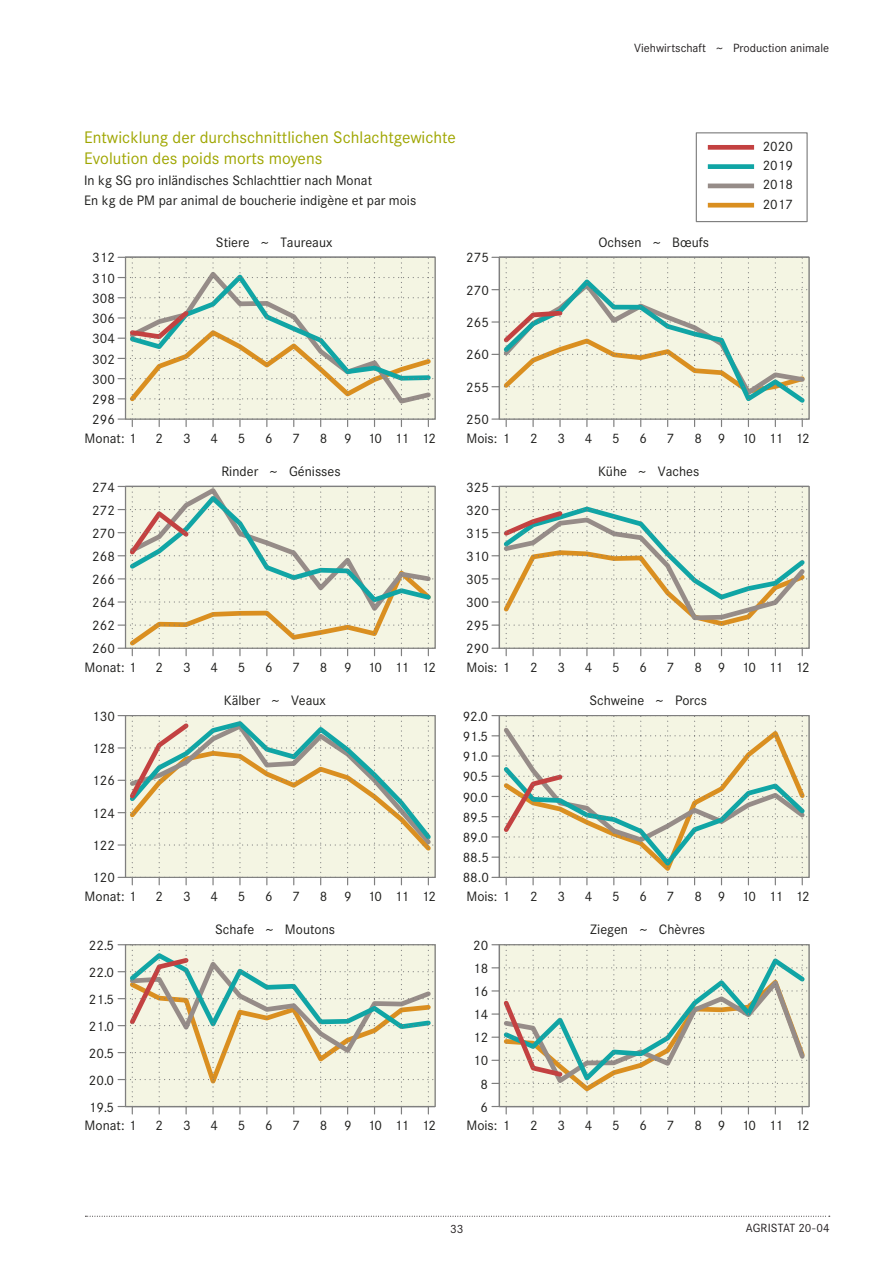
<style>
.page{position:relative;width:893px;height:1263px;background:#fff}
.page>*{position:absolute;margin:0;border:0;box-sizing:border-box;transform-origin:0 0}
.t1{font:17.4px/21.1px "Corporate S";color:#9fa600}
.t2{font:14.1px/19.4px "Corporate S";color:#1d1d1b}
.t3{font:12.3px "Corporate S";color:#231f20}
</style>
<div class="page">
<svg style="left:85px;top:1216px;width:745px;height:1px"></svg>
<div style="left:710px;top:203px;width:42px;height:5px;background:#da8f20"></div>
<hr style="left:710px;top:184px;width:42px;height:4px;background:#968c88">
<div style="left:710px;top:164px;width:42px;height:5px;background:#10a5a5"></div>
<div style="left:710px;top:145px;width:42px;height:5px;background:#c34141"></div>
<div style="left:696px;top:132px;width:112px;height:90px;border:1px solid #808080"></div>
<svg style="left:118px;top:257px;width:316px;height:170px;background:#e6e9d6"></svg>
<div style="left:125px;top:257px;width:311px;height:163px;border:1px solid #7f7f7f"></div>
<svg style="left:492px;top:257px;width:316px;height:170px;background:#e7ebd9"></svg>
<div style="left:499px;top:257px;width:311px;height:163px;border:1px solid #7f7f7f"></div>
<svg style="left:118px;top:486px;width:316px;height:170px;background:#e6e9d7"></svg>
<div style="left:125px;top:486px;width:311px;height:163px;border:1px solid #7f7f7f"></div>
<svg style="left:492px;top:486px;width:316px;height:170px;background:#e7e9d6"></svg>
<div style="left:499px;top:486px;width:311px;height:163px;border:1px solid #7f7f7f"></div>
<svg style="left:118px;top:715px;width:316px;height:170px;background:#e6e9d6"></svg>
<div style="left:125px;top:715px;width:311px;height:163px;border:1px solid #7f7f7f"></div>
<svg style="left:492px;top:715px;width:316px;height:170px;background:#e6e8d6"></svg>
<div style="left:499px;top:715px;width:311px;height:163px;border:1px solid #7f7f7f"></div>
<svg style="left:118px;top:944px;width:317px;height:170px;background:#e5e7d4"></svg>
<div style="left:125px;top:944px;width:311px;height:163px;border:1px solid #7f7f7f"></div>
<svg style="left:492px;top:944px;width:317px;height:170px;background:#e5e8d7"></svg>
<div style="left:499px;top:944px;width:311px;height:163px;border:1px solid #7f7f7f"></div>
<p class="t3" style="left:634px;top:41px;width:197px">Viehwirtschaft ~ Production animale</p>
<p class="t1" style="left:84px;top:127px;width:373px">Entwicklung der durchschnittlichen Schlachtgewichte<br>Evolution des poids morts moyens</p>
<p class="t2" style="left:84px;top:171px;width:334px">In kg SG pro inländisches Schlachttier nach Monat<br>En kg de PM par animal de boucherie indigène et par mois</p>
<p class="t2" style="left:763px;top:136px;width:32px">2020</p>
<p class="t2" style="left:763px;top:156px;width:32px">2019</p>
<p class="t2" style="left:763px;top:175px;width:32px">2018</p>
<p class="t2" style="left:763px;top:194px;width:32px">2017</p>
<p class="t2" style="left:216px;top:233px;width:118px">Stiere ~ Taureaux</p>
<p class="t2" style="left:598px;top:233px;width:112px">Ochsen ~ Bœufs</p>
<p class="t2" style="left:92px;top:248px;width:24px">312</p>
<p class="t2" style="left:466px;top:248px;width:24px">275</p>
<p class="t2" style="left:92px;top:268px;width:24px">310</p>
<p class="t2" style="left:92px;top:289px;width:24px">308</p>
<p class="t2" style="left:466px;top:280px;width:24px">270</p>
<p class="t2" style="left:92px;top:309px;width:24px">306</p>
<p class="t2" style="left:466px;top:313px;width:24px">265</p>
<p class="t2" style="left:92px;top:329px;width:24px">304</p>
<p class="t2" style="left:92px;top:349px;width:24px">302</p>
<p class="t2" style="left:466px;top:345px;width:24px">260</p>
<p class="t2" style="left:92px;top:369px;width:24px">300</p>
<p class="t2" style="left:466px;top:378px;width:24px">255</p>
<p class="t2" style="left:92px;top:390px;width:24px">298</p>
<p class="t2" style="left:92px;top:410px;width:24px">296</p>
<p class="t2" style="left:466px;top:410px;width:24px">250</p>
<p class="t2" style="left:85px;top:429px;width:53px">Monat: 1</p>
<p class="t2" style="left:156px;top:429px;width:9px">2</p>
<p class="t2" style="left:183px;top:429px;width:9px">3</p>
<p class="t2" style="left:210px;top:429px;width:9px">4</p>
<p class="t2" style="left:238px;top:429px;width:9px">5</p>
<p class="t2" style="left:265px;top:429px;width:9px">6</p>
<p class="t2" style="left:293px;top:429px;width:9px">7</p>
<p class="t2" style="left:320px;top:429px;width:117px">8 9 101112</p>
<p class="t2" style="left:466px;top:429px;width:45px">Mois: 1</p>
<p class="t2" style="left:530px;top:429px;width:9px">2</p>
<p class="t2" style="left:557px;top:429px;width:9px">3</p>
<p class="t2" style="left:585px;top:429px;width:9px">4</p>
<p class="t2" style="left:612px;top:429px;width:9px">5</p>
<p class="t2" style="left:640px;top:429px;width:9px">6</p>
<p class="t2" style="left:667px;top:429px;width:9px">7</p>
<p class="t2" style="left:694px;top:429px;width:117px">8 9 101112</p>
<p class="t2" style="left:221px;top:462px;width:121px">Rinder ~ Génisses</p>
<p class="t2" style="left:598px;top:462px;width:103px">Kühe ~ Vaches</p>
<p class="t2" style="left:92px;top:477px;width:24px">274</p>
<p class="t2" style="left:466px;top:477px;width:24px">325</p>
<p class="t2" style="left:92px;top:500px;width:24px">272</p>
<p class="t2" style="left:466px;top:500px;width:24px">320</p>
<p class="t2" style="left:92px;top:523px;width:24px">270</p>
<p class="t2" style="left:466px;top:523px;width:24px">315</p>
<p class="t2" style="left:92px;top:547px;width:24px">268</p>
<p class="t2" style="left:466px;top:547px;width:24px">310</p>
<p class="t2" style="left:92px;top:570px;width:24px">266</p>
<p class="t2" style="left:466px;top:570px;width:24px">305</p>
<p class="t2" style="left:92px;top:593px;width:24px">264</p>
<p class="t2" style="left:466px;top:593px;width:24px">300</p>
<p class="t2" style="left:92px;top:616px;width:24px">262</p>
<p class="t2" style="left:466px;top:616px;width:24px">295</p>
<p class="t2" style="left:92px;top:639px;width:24px">260</p>
<p class="t2" style="left:466px;top:639px;width:24px">290</p>
<p class="t2" style="left:85px;top:658px;width:53px">Monat: 1</p>
<p class="t2" style="left:156px;top:658px;width:9px">2</p>
<p class="t2" style="left:183px;top:658px;width:9px">3</p>
<p class="t2" style="left:210px;top:658px;width:9px">4</p>
<p class="t2" style="left:238px;top:658px;width:9px">5</p>
<p class="t2" style="left:265px;top:658px;width:9px">6</p>
<p class="t2" style="left:293px;top:658px;width:9px">7</p>
<p class="t2" style="left:320px;top:658px;width:117px">8 9 101112</p>
<p class="t2" style="left:466px;top:658px;width:45px">Mois: 1</p>
<p class="t2" style="left:530px;top:658px;width:9px">2</p>
<p class="t2" style="left:557px;top:658px;width:9px">3</p>
<p class="t2" style="left:585px;top:658px;width:9px">4</p>
<p class="t2" style="left:612px;top:658px;width:9px">5</p>
<p class="t2" style="left:640px;top:658px;width:9px">6</p>
<p class="t2" style="left:667px;top:658px;width:9px">7</p>
<p class="t2" style="left:694px;top:658px;width:117px">8 9 101112</p>
<p class="t2" style="left:224px;top:691px;width:104px">Kälber ~ Veaux</p>
<p class="t2" style="left:589px;top:691px;width:119px">Schweine ~ Porcs</p>
<p class="t2" style="left:92px;top:706px;width:24px">130</p>
<p class="t2" style="left:463px;top:706px;width:27px">92.0</p>
<p class="t2" style="left:463px;top:727px;width:27px">91.5</p>
<p class="t2" style="left:92px;top:739px;width:24px">128</p>
<p class="t2" style="left:463px;top:747px;width:27px">91.0</p>
<p class="t2" style="left:92px;top:771px;width:24px">126</p>
<p class="t2" style="left:463px;top:767px;width:27px">90.5</p>
<p class="t2" style="left:463px;top:787px;width:27px">90.0</p>
<p class="t2" style="left:92px;top:803px;width:24px">124</p>
<p class="t2" style="left:463px;top:807px;width:27px">89.5</p>
<p class="t2" style="left:92px;top:836px;width:24px">122</p>
<p class="t2" style="left:463px;top:828px;width:27px">89.0</p>
<p class="t2" style="left:463px;top:848px;width:28px">88.5</p>
<p class="t2" style="left:92px;top:868px;width:24px">120</p>
<p class="t2" style="left:463px;top:868px;width:28px">88.0</p>
<p class="t2" style="left:85px;top:887px;width:53px">Monat: 1</p>
<p class="t2" style="left:156px;top:887px;width:9px">2</p>
<p class="t2" style="left:183px;top:887px;width:9px">3</p>
<p class="t2" style="left:210px;top:887px;width:9px">4</p>
<p class="t2" style="left:238px;top:887px;width:9px">5</p>
<p class="t2" style="left:265px;top:887px;width:9px">6</p>
<p class="t2" style="left:293px;top:887px;width:9px">7</p>
<p class="t2" style="left:320px;top:887px;width:117px">8 9 101112</p>
<p class="t2" style="left:466px;top:887px;width:45px">Mois: 1</p>
<p class="t2" style="left:530px;top:887px;width:9px">2</p>
<p class="t2" style="left:557px;top:887px;width:9px">3</p>
<p class="t2" style="left:585px;top:887px;width:9px">4</p>
<p class="t2" style="left:612px;top:887px;width:9px">5</p>
<p class="t2" style="left:640px;top:887px;width:9px">6</p>
<p class="t2" style="left:667px;top:887px;width:9px">7</p>
<p class="t2" style="left:694px;top:887px;width:117px">8 9 101112</p>
<p class="t2" style="left:215px;top:920px;width:121px">Schafe ~ Moutons</p>
<p class="t2" style="left:590px;top:920px;width:116px">Ziegen ~ Chèvres</p>
<p class="t2" style="left:89px;top:935px;width:27px">22.5</p>
<p class="t2" style="left:473px;top:935px;width:17px">20</p>
<p class="t2" style="left:89px;top:962px;width:27px">22.0</p>
<p class="t2" style="left:473px;top:959px;width:17px">18</p>
<p class="t2" style="left:89px;top:989px;width:27px">21.5</p>
<p class="t2" style="left:473px;top:982px;width:17px">16</p>
<p class="t2" style="left:473px;top:1005px;width:17px">14</p>
<p class="t2" style="left:89px;top:1016px;width:27px">21.0</p>
<p class="t2" style="left:473px;top:1028px;width:17px">12</p>
<p class="t2" style="left:89px;top:1043px;width:27px">20.5</p>
<p class="t2" style="left:473px;top:1051px;width:17px">10</p>
<p class="t2" style="left:89px;top:1070px;width:27px">20.0</p>
<p class="t2" style="left:480px;top:1074px;width:9px">8</p>
<p class="t2" style="left:89px;top:1097px;width:27px">19.5</p>
<p class="t2" style="left:480px;top:1097px;width:9px">6</p>
<p class="t2" style="left:85px;top:1116px;width:53px">Monat: 1</p>
<p class="t2" style="left:156px;top:1116px;width:9px">2</p>
<p class="t2" style="left:183px;top:1116px;width:9px">3</p>
<p class="t2" style="left:210px;top:1116px;width:9px">4</p>
<p class="t2" style="left:238px;top:1116px;width:9px">5</p>
<p class="t2" style="left:265px;top:1116px;width:9px">6</p>
<p class="t2" style="left:293px;top:1116px;width:9px">7</p>
<p class="t2" style="left:320px;top:1116px;width:117px">8 9 101112</p>
<p class="t2" style="left:466px;top:1116px;width:45px">Mois: 1</p>
<p class="t2" style="left:530px;top:1116px;width:9px">2</p>
<p class="t2" style="left:557px;top:1116px;width:9px">3</p>
<p class="t2" style="left:585px;top:1116px;width:9px">4</p>
<p class="t2" style="left:612px;top:1116px;width:9px">5</p>
<p class="t2" style="left:640px;top:1116px;width:9px">6</p>
<p class="t2" style="left:667px;top:1116px;width:9px">7</p>
<p class="t2" style="left:694px;top:1116px;width:117px">8 9 101112</p>
<p class="t3" style="left:450px;top:1222px;width:15px">33</p>
<p class="t3" style="left:746px;top:1221px;width:86px">AGRISTAT 20-04</p>
</div>
